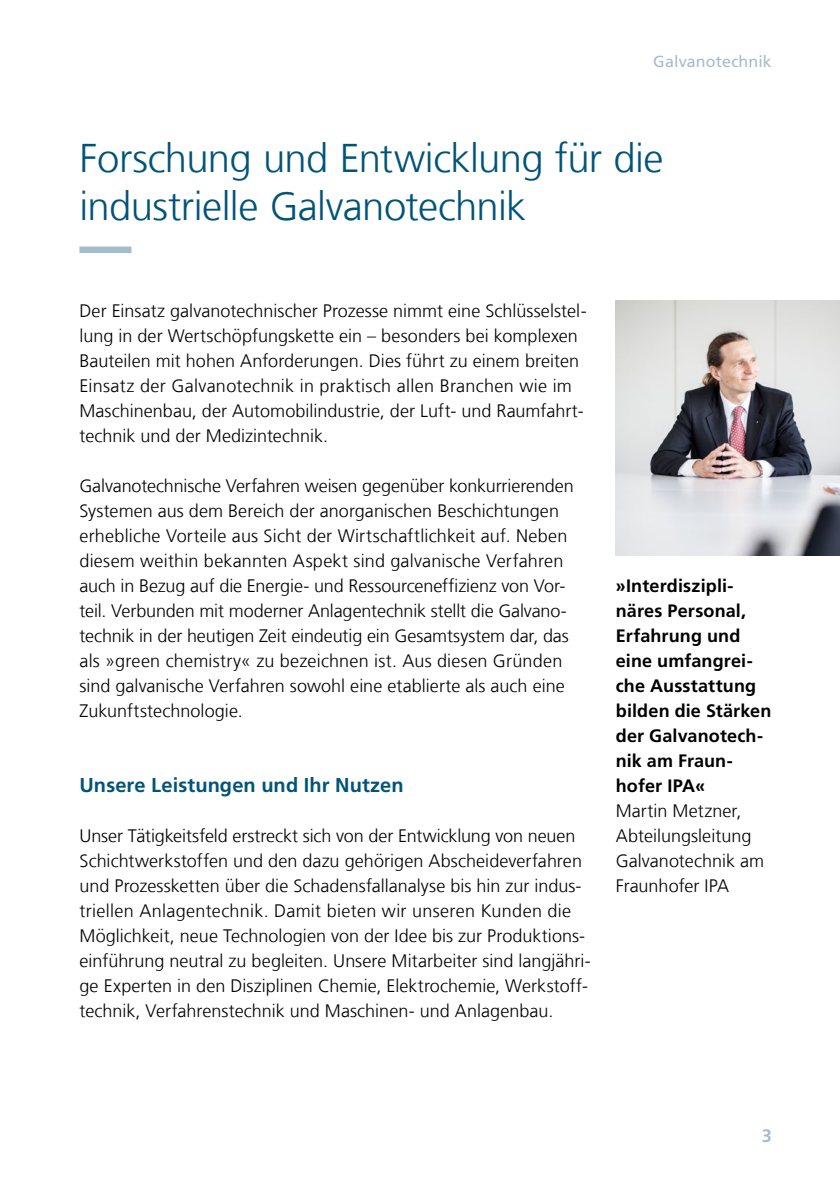
<style>
.page{position:relative;width:840px;height:1191px;background:#fff}
.page>*{position:absolute;margin:0;border:0;box-sizing:border-box;transform-origin:0 0}
.t1{font:300 40px/48px "Frutiger LT Com";letter-spacing:-.015em;color:#005478}
.t2{font:700 20px "Frutiger LT Com";letter-spacing:.005em;color:#005478}
.t3{font:300 18px/25px "Frutiger LT Com";color:#000}
.t4{font:700 18px/25px "Frutiger LT Com";letter-spacing:.01em;color:#000}
.t5{font:700 18px "Frutiger LT Com";color:#a5bcca}
.t6{font:16px "Frutiger LT Com";letter-spacing:.01em;color:#a5bcca}
</style>
<div class="page">
<img style="left:615px;top:300px;width:224px;height:256px">
<svg style="left:79px;top:246px;width:53px;height:7px"></svg>
<p class="t6" style="left:653px;top:52px;width:120px">Galvanotechnik</p>
<h1 class="t1" style="left:79px;top:134px;width:585px">Forschung und Entwicklung für die industrielle Galvanotechnik</h1>
<p class="t3" style="left:79px;top:298px;width:508px">Der Einsatz galvanotechnischer Prozesse nimmt eine Schlüsselstel&shy;lung in der Wertschöpfungskette ein – besonders bei komplexen Bauteilen mit hohen Anforderungen. Dies führt zu einem breiten Einsatz der Galvanotechnik in praktisch allen Branchen wie im Maschinenbau, der Automobilindustrie, der Luft- und Raumfahrt&shy;technik und der Medizintechnik.</p>
<p class="t3" style="left:79px;top:473px;width:495px">Galvanotechnische Verfahren weisen gegenüber konkurrierenden Systemen aus dem Bereich der anorganischen Beschichtungen erhebliche Vorteile aus Sicht der Wirtschaftlichkeit auf. Neben diesem weithin bekannten Aspekt sind galvanische Verfahren auch in Bezug auf die Energie- und Ressourceneffizienz von Vor&shy;teil. Verbunden mit moderner Anlagentechnik stellt die Galvano&shy;technik in der heutigen Zeit eindeutig ein Gesamtsystem dar, das als »green chemistry« zu bezeichnen ist. Aus diesen Gründen sind galvanische Verfahren sowohl eine etablierte als auch eine Zukunftstechnologie.</p>
<p class="t2" style="left:79px;top:773px;width:325px">Unsere Leistungen und Ihr Nutzen</p>
<p class="t3" style="left:79px;top:823px;width:512px">Unser Tätigkeitsfeld erstreckt sich von der Entwicklung von neuen Schichtwerkstoffen und den dazu gehörigen Abscheideverfahren und Prozessketten über die Schadensfallanalyse bis hin zur indus&shy;triellen Anlagentechnik. Damit bieten wir unseren Kunden die Möglichkeit, neue Technologien von der Idee bis zur Produktions&shy;einführung neutral zu begleiten. Unsere Mitarbeiter sind langjähri&shy;ge Experten in den Disziplinen Chemie, Elektrochemie, Werkstoff&shy;technik, Verfahrenstechnik und Maschinen- und Anlagenbau.</p>
<p class="t4" style="left:615px;top:573px;width:157px">»Interdiszipli&shy;näres Personal,<br>Erfahrung und eine umfangrei&shy;che Ausstattung bilden die Stärken der Galvanotech&shy;nik am Fraun&shy;hofer IPA«</p>
<p class="t3" style="left:615px;top:798px;width:150px">Martin Metzner,<br>Abteilungsleitung<br>Galvanotechnik am<br>Fraunhofer IPA</p>
<p class="t5" style="left:761px;top:1125px;width:12px">3</p>
</div>
